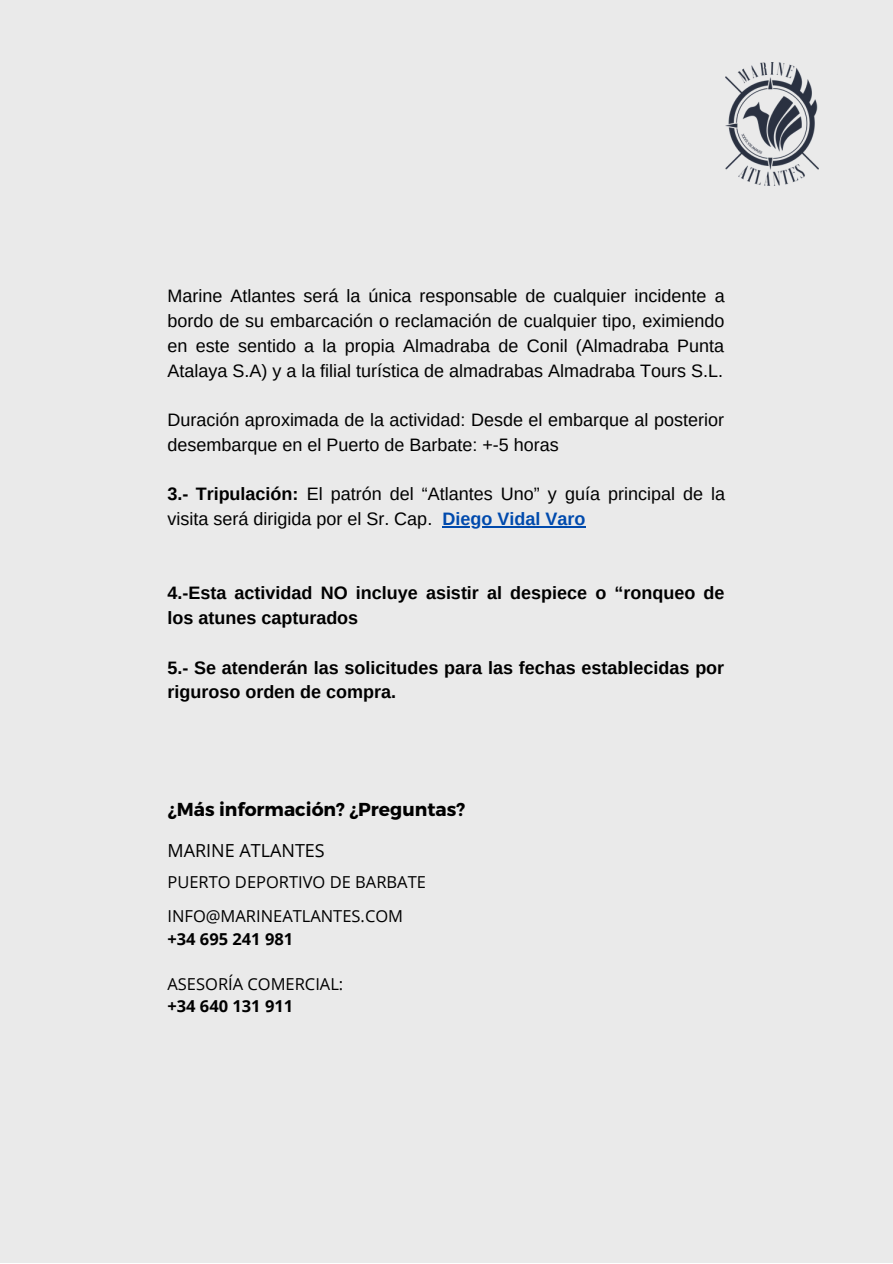
<style>
.page{position:relative;width:893px;height:1264px;background:#fff}
.page>*{position:absolute;margin:0;border:0;box-sizing:border-box;transform-origin:0 0}
.t1{font:700 18.75px "Montserrat";color:#000}
.t2{font:18px/24.8px "Arimo";color:#000}
.t3{font:700 18px/24.8px "Arimo";color:#000}
.t4{font:18px "Open Sans";color:#000}
.t5{font:16.5px/34.8px "Open Sans";color:#000}
.t6{font:700 16.5px "Open Sans";color:#000}
.s1{font-weight:700}
.s2{font-weight:700;color:#004aad}
</style>
<div class="page">
<div style="left:0;top:0;width:892px;height:1262px;background:#eaeaea"></div>
<img style="left:725px;top:62px;width:93px;height:124px">
<hr style="left:442px;top:526px;width:143px;height:1px;background:#004aad">
<p class="t2" style="left:167px;top:284px;width:558px;text-align:justify">Marine Atlantes será la única responsable de cualquier incidente a bordo de su embarcación o reclamación de cualquier tipo, eximiendo en este sentido a la propia Almadraba de Conil (Almadraba Punta Atalaya S.A) y a la filial turística de almadrabas Almadraba Tours S.L.</p>
<p class="t2" style="left:167px;top:407px;width:558px">Duración aproximada de la actividad: Desde el embarque al posterior desembarque en el Puerto de Barbate: +-5 horas</p>
<p class="t2" style="left:167px;top:482px;width:559px"><span class="s1">3.- Tripulación:</span> El patrón del “Atlantes Uno” y guía principal de la visita será dirigida por el Sr. Cap. <span class="s2">Diego Vidal Varo</span></p>
<p class="t3" style="left:167px;top:580px;width:558px">4.-Esta actividad NO incluye asistir al despiece o “ronqueo de los atunes capturados</p>
<p class="t3" style="left:167px;top:655px;width:558px">5.- Se atenderán las solicitudes para las fechas establecidas por riguroso orden de compra.</p>
<p class="t1" style="left:168px;top:797px;width:299px">¿Más información? ¿Preguntas?</p>
<p class="t4" style="left:167px;top:837px;width:159px">MARINE ATLANTES</p>
<p class="t5" style="left:167px;top:863px;width:260px">PUERTO DEPORTIVO DE BARBATE<br>INFO@MARINEATLANTES.COM</p>
<p class="t6" style="left:167px;top:927px;width:127px">+34 695 241 981</p>
<p class="t5" style="left:167px;top:966px;width:177px">ASESORÍA COMERCIAL:</p>
<p class="t6" style="left:167px;top:994px;width:127px">+34 640 131 911</p>
</div>
